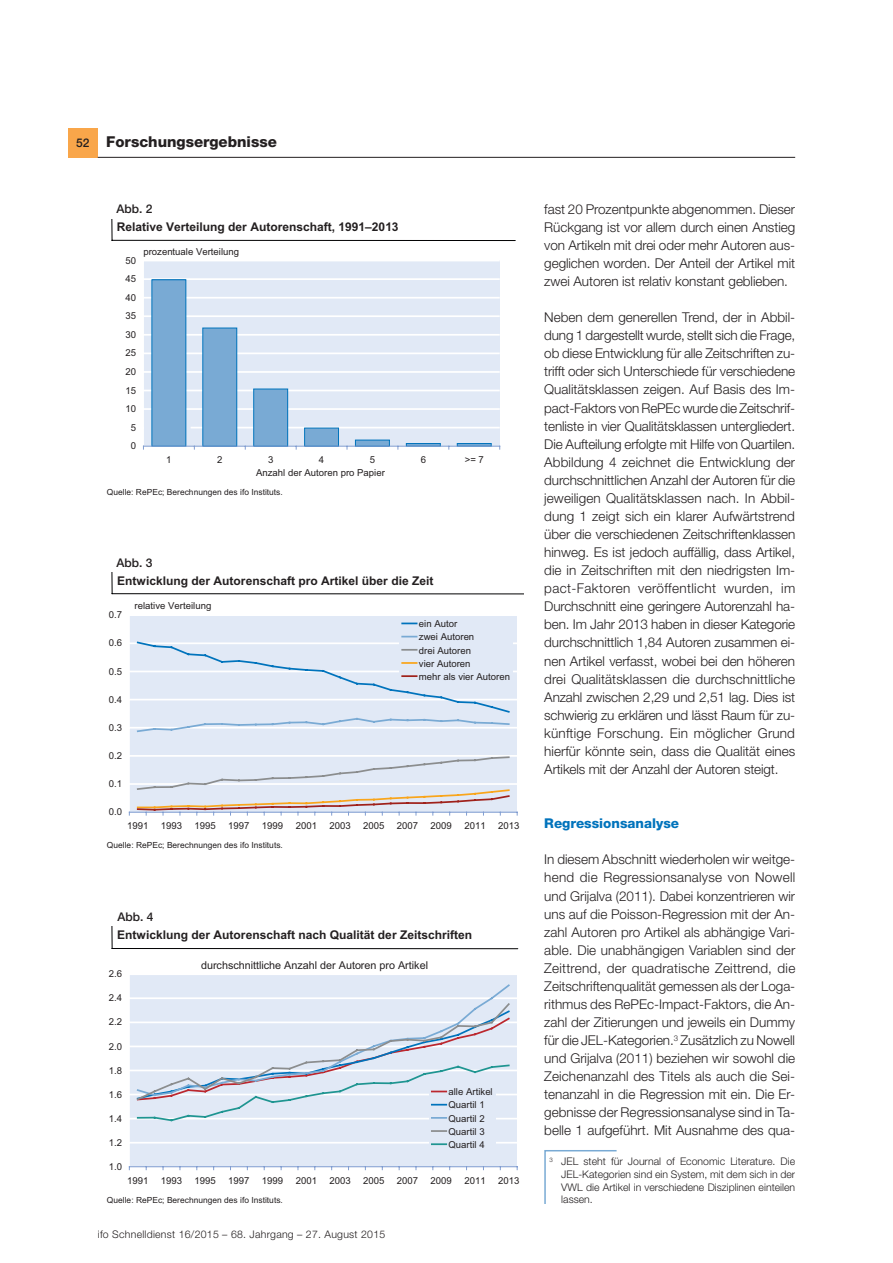
<style>
.page{position:relative;width:893px;height:1263px;background:#fff}
.page>*{position:absolute;margin:0;border:0;box-sizing:border-box;transform-origin:0 0}
.t1{font:800 15px "Helvetica Neue LT Std";color:#231f20}
.Fliesstext{font:300 13.5px/18px "Helvetica Neue LT Std";letter-spacing:-.005em;color:#231f20;text-align:justify}
.Überschrift_9_pt{font:800 13.5px "Helvetica Neue LT Std";color:#0073bc}
.t2{font:700 12px "Arial";color:#231f20}
.fett_8pt{font:500 12px "Helvetica Neue LT Std";color:#231f20}
.t3{font:10.8px "Arial";color:#231f20}
.Fussnote{font:300 10.5px/12.8px "Helvetica Neue LT Std";color:#231f20;text-align:justify}
.Fussnote-2{font:300 10.5px "Helvetica Neue LT Std";letter-spacing:.025em;color:#231f20}
.t4{font:9.6px/13.2px "Arial";color:#231f20}
.t5{font:8.4px "Arial";color:#231f20}
.s1{font-weight:500;font-size:12px}
</style>
<div class="page">
<div style="left:68px;top:128px;width:30px;height:30px;background:#f9a64a"></div>
<hr style="left:98px;top:157px;width:697px;height:1px;background:#231f20">
<div style="left:143px;top:261px;width:357px;height:185px;background:#e1e9f6"></div>
<svg style="left:144px;top:261px;width:356px;height:168px"></svg>
<div style="left:152px;top:280px;width:34px;height:166px;background:#79aad4"></div>
<div style="left:152px;top:280px;width:34px;height:166px;border:1px solid #0073bc"></div>
<div style="left:203px;top:328px;width:34px;height:118px;background:#79aad4"></div>
<div style="left:203px;top:328px;width:34px;height:118px;border:1px solid #0073bc"></div>
<div style="left:254px;top:389px;width:34px;height:57px;background:#79aad4"></div>
<div style="left:253px;top:389px;width:35px;height:57px;border:1px solid #0073bc"></div>
<div style="left:305px;top:428px;width:33px;height:18px;background:#79aad4"></div>
<div style="left:304px;top:428px;width:35px;height:18px;border:1px solid #0073bc"></div>
<div style="left:355px;top:440px;width:34px;height:6px;background:#79aad4"></div>
<div style="left:355px;top:440px;width:35px;height:6px;border:1px solid #0073bc"></div>
<div style="left:406px;top:443px;width:35px;height:3px;border:1px solid #0073bc"></div>
<div style="left:457px;top:443px;width:34px;height:3px;border:1px solid #0073bc"></div>
<hr style="left:143px;top:261px;width:1px;height:185px;background:#fff">
<hr style="left:143px;top:446px;width:357px;height:1px;background:#829ed1">
<svg style="left:112px;top:219px;width:1px;height:21px"></svg>
<hr style="left:112px;top:240px;width:403px;height:1px;background:#000002">
<div style="left:130px;top:616px;width:387px;height:170px;background:#e1e9f6"></div>
<hr style="left:129px;top:812px;width:388px;height:1px;background:#829ed1">
<svg style="left:136px;top:755px;width:375px;height:60px;background:#dddee6"></svg>
<div style="left:399px;top:617px;width:114px;height:66px;background:#e1e9f6"></div>
<svg style="left:402px;top:623px;width:15px;height:1px"></svg>
<svg style="left:136px;top:636px;width:375px;height:97px"></svg>
<svg style="left:112px;top:573px;width:1px;height:20px"></svg>
<hr style="left:112px;top:593px;width:411px;height:1px;background:#000002">
<div style="left:129px;top:974px;width:388px;height:193px;background:#e1e9f6"></div>
<svg style="left:130px;top:974px;width:387px;height:170px"></svg>
<hr style="left:129px;top:974px;width:1px;height:193px;background:#fff">
<hr style="left:129px;top:1166px;width:388px;height:1px;background:#829ed1">
<div style="left:429px;top:1085px;width:66px;height:66px;background:#e1e9f6"></div>
<svg style="left:135px;top:983px;width:376px;height:139px"></svg>
<svg style="left:432px;top:1130px;width:14px;height:2px"></svg>
<svg style="left:432px;top:1143px;width:14px;height:2px"></svg>
<svg style="left:112px;top:927px;width:1px;height:21px"></svg>
<hr style="left:112px;top:948px;width:406px;height:1px;background:#000002">
<svg style="left:544px;top:1150px;width:73px;height:54px"></svg>
<p class="t1" style="left:76px;top:132px;width:202px"><span class="s1">52</span> Forschungsergebnisse</p>
<p class="fett_8pt" style="left:117px;top:201px;width:38px">Abb. 2</p>
<p class="t2" style="left:117px;top:219px;width:283px">Relative Verteilung der Autorenschaft, 1991–2013</p>
<p class="t4" style="left:143px;top:245px;width:97px">prozentuale Verteilung</p>
<p class="t4" style="left:126px;top:254px;width:12px">50</p>
<p class="t4" style="left:126px;top:272px;width:12px">45</p>
<p class="t4" style="left:126px;top:291px;width:12px">40</p>
<p class="t4" style="left:126px;top:309px;width:12px">35</p>
<p class="t4" style="left:126px;top:328px;width:12px">30</p>
<p class="t4" style="left:126px;top:347px;width:12px">25</p>
<p class="t4" style="left:126px;top:365px;width:12px">20</p>
<p class="t4" style="left:126px;top:384px;width:12px">15</p>
<p class="t4" style="left:126px;top:402px;width:12px">10</p>
<p class="t4" style="left:131px;top:421px;width:7px">5</p>
<p class="t4" style="left:131px;top:439px;width:7px">0</p>
<p class="t4" style="left:166px;top:453px;width:7px">1</p>
<p class="t4" style="left:217px;top:453px;width:7px">2</p>
<p class="t4" style="left:268px;top:453px;width:7px">3</p>
<p class="t4" style="left:319px;top:453px;width:7px">4</p>
<p class="t4" style="left:370px;top:453px;width:7px">5</p>
<p class="t4" style="left:421px;top:453px;width:7px">6</p>
<p class="t4" style="left:465px;top:453px;width:21px">&gt;= 7</p>
<p class="t5" style="left:107px;top:486px;width:177px">Quelle: RePEc; Berechnungen des ifo Instituts.</p>
<p class="t4" style="left:256px;top:466px;width:130px">Anzahl der Autoren pro Papier</p>
<p class="fett_8pt" style="left:117px;top:555px;width:38px">Abb. 3</p>
<p class="t2" style="left:117px;top:572px;width:318px">Entwicklung der Autorenschaft pro Artikel über die Zeit</p>
<p class="t4" style="left:135px;top:599px;width:78px">relative Verteilung</p>
<p class="t4" style="left:109px;top:608px;width:15px">0.7</p>
<p class="t4" style="left:419px;top:617px;width:93px">ein Autor<br>zwei Autoren<br>drei Autoren<br>vier Autoren<br>mehr als vier Autoren</p>
<p class="t4" style="left:109px;top:636px;width:15px">0.6</p>
<p class="t4" style="left:109px;top:665px;width:15px">0.5</p>
<p class="t4" style="left:109px;top:693px;width:15px">0.4</p>
<p class="t4" style="left:109px;top:721px;width:15px">0.3</p>
<p class="t4" style="left:109px;top:749px;width:15px">0.2</p>
<p class="t4" style="left:109px;top:777px;width:15px">0.1</p>
<p class="t4" style="left:109px;top:805px;width:15px">0.0</p>
<p class="t4" style="left:127px;top:819px;width:23px">1991</p>
<p class="t4" style="left:161px;top:819px;width:23px">1993</p>
<p class="t4" style="left:195px;top:819px;width:23px">1995</p>
<p class="t4" style="left:228px;top:819px;width:23px">1997</p>
<p class="t4" style="left:262px;top:819px;width:23px">1999</p>
<p class="t4" style="left:296px;top:819px;width:23px">2001</p>
<p class="t4" style="left:329px;top:819px;width:23px">2003</p>
<p class="t4" style="left:363px;top:819px;width:23px">2005</p>
<p class="t4" style="left:397px;top:819px;width:23px">2007</p>
<p class="t4" style="left:431px;top:819px;width:23px">2009</p>
<p class="t4" style="left:464px;top:819px;width:23px">2011</p>
<p class="t4" style="left:498px;top:819px;width:23px">2013</p>
<p class="t5" style="left:107px;top:840px;width:177px">Quelle: RePEc; Berechnungen des ifo Instituts.</p>
<p class="fett_8pt" style="left:117px;top:909px;width:38px">Abb. 4</p>
<p class="t2" style="left:117px;top:927px;width:357px">Entwicklung der Autorenschaft nach Qualität der Zeitschriften</p>
<p class="t3" style="left:201px;top:958px;width:229px">durchschnittliche Anzahl der Autoren pro Artikel</p>
<p class="t4" style="left:109px;top:967px;width:15px">2.6</p>
<p class="t4" style="left:109px;top:991px;width:15px">2.4</p>
<p class="t4" style="left:109px;top:1015px;width:15px">2.2</p>
<p class="t4" style="left:109px;top:1040px;width:15px">2.0</p>
<p class="t4" style="left:109px;top:1064px;width:15px">1.8</p>
<p class="t4" style="left:109px;top:1088px;width:15px">1.6</p>
<p class="t4" style="left:109px;top:1112px;width:15px">1.4</p>
<p class="t4" style="left:109px;top:1136px;width:15px">1.2</p>
<p class="t4" style="left:109px;top:1160px;width:15px">1.0</p>
<p class="t4" style="left:448px;top:1085px;width:46px">alle Artikel<br>Quartil 1<br>Quartil 2<br>Quartil 3<br>Quartil 4</p>
<p class="t4" style="left:127px;top:1174px;width:23px">1991</p>
<p class="t4" style="left:161px;top:1174px;width:23px">1993</p>
<p class="t4" style="left:195px;top:1174px;width:23px">1995</p>
<p class="t4" style="left:228px;top:1174px;width:23px">1997</p>
<p class="t4" style="left:262px;top:1174px;width:23px">1999</p>
<p class="t4" style="left:296px;top:1174px;width:23px">2001</p>
<p class="t4" style="left:329px;top:1174px;width:23px">2003</p>
<p class="t4" style="left:363px;top:1174px;width:23px">2005</p>
<p class="t4" style="left:397px;top:1174px;width:23px">2007</p>
<p class="t4" style="left:431px;top:1174px;width:23px">2009</p>
<p class="t4" style="left:464px;top:1174px;width:23px">2011</p>
<p class="t4" style="left:498px;top:1174px;width:23px">2013</p>
<p class="t5" style="left:107px;top:1194px;width:177px">Quelle: RePEc; Berechnungen des ifo Instituts.</p>
<p class="Fussnote-2" style="left:98px;top:1228px;width:289px">ifo Schnelldienst 16/2015 – 68. Jahrgang – 27. August 2015</p>
<p class="Fliesstext" style="left:544px;top:200px;width:252px">fast 20 Prozentpunkte abgenommen. Dieser Rückgang ist vor allem durch einen Anstieg von Artikeln mit drei oder mehr Autoren aus&shy;geglichen worden. Der Anteil der Artikel mit zwei Autoren ist relativ konstant geblieben.</p>
<p class="Fliesstext" style="left:544px;top:308px;width:253px">Neben dem generellen Trend, der in Abbil&shy;dung 1 dargestellt wurde, stellt sich die Frage, ob diese Entwicklung für alle Zeitschriften zu&shy;trifft oder sich Unterschiede für verschiedene Qualitätsklassen zeigen. Auf Basis des Im&shy;pact-Faktors von RePEc wurde die Zeitschrif&shy;tenliste in vier Qualitätsklassen untergliedert.<br>Die Aufteilung erfolgte mit Hilfe von Quartilen.<br>Abbildung 4 zeichnet die Entwicklung der durchschnittlichen Anzahl der Autoren für die jeweiligen Qualitätsklassen nach. In Abbil&shy;dung 1 zeigt sich ein klarer Aufwärtstrend über die verschiedenen Zeitschriftenklassen hinweg. Es ist jedoch auffällig, dass Artikel, die in Zeitschriften mit den niedrigsten Im&shy;pact-Faktoren veröffentlicht wurden, im Durchschnitt eine geringere Autorenzahl ha&shy;ben. Im Jahr 2013 haben in dieser Kategorie durchschnittlich 1,84 Autoren zusammen ei&shy;nen Artikel verfasst, wobei bei den höheren drei Qualitätsklassen die durchschnittliche Anzahl zwischen 2,29 und 2,51 lag. Dies ist schwierig zu erklären und lässt Raum für zu&shy;künftige Forschung. Ein möglicher Grund hierfür könnte sein, dass die Qualität eines Artikels mit der Anzahl der Autoren steigt.</p>
<p class="Überschrift_9_pt" style="left:544px;top:815px;width:136px">Regressionsanalyse</p>
<p class="Fliesstext" style="left:544px;top:850px;width:253px">In diesem Abschnitt wiederholen wir weitge&shy;hend die Regressionsanalyse von Nowell und Grijalva (2011). Dabei konzentrieren wir uns auf die Poisson-Regression mit der An&shy;zahl Autoren pro Artikel als abhängige Vari&shy;able. Die unabhängigen Variablen sind der Zeittrend, der quadratische Zeittrend, die Zeitschriftenqualität gemessen als der Loga&shy;rithmus des RePEc-Impact-Faktors, die An&shy;zahl der Zitierungen und jeweils ein Dummy für die JEL-Kategorien.<sup>3</sup> Zusätzlich zu Nowell und Grijalva (2011) beziehen wir sowohl die Zeichenanzahl des Titels als auch die Sei&shy;tenanzahl in die Regression mit ein. Die Er&shy;gebnisse der Regressionsanalyse sind in Ta&shy;belle 1 aufgeführt. Mit Ausnahme des qua-</p>
<p class="Fussnote" style="left:561px;top:1155px;width:235px;text-indent:-12px"><sup>3</sup> JEL steht für Journal of Economic Literature. Die JEL-Kategorien sind ein System, mit dem sich in der VWL die Artikel in verschiedene Disziplinen einteilen lassen.</p>
</div>
